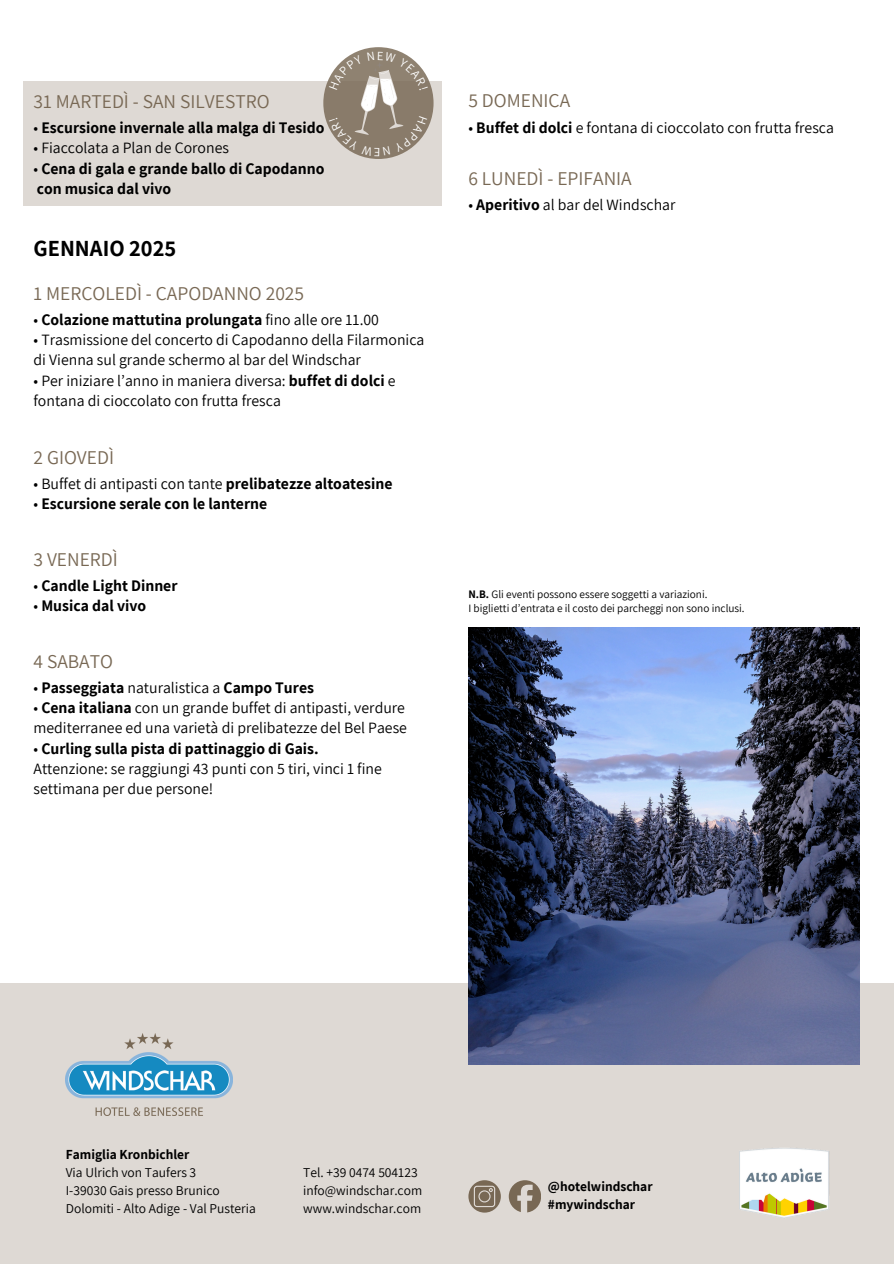
<style>
.page{position:relative;width:894px;height:1264px;background:#fff}
.page>*{position:absolute;margin:0;border:0;box-sizing:border-box;transform-origin:0 0}
.t1{font:700 22.5px "Assistant";color:#000}
.t2{font:19.5px "Assistant";color:#786854}
.t3{font:15.75px/20.2px "Assistant";color:#000}
.t4{font:700 15.75px/20.2px "Assistant";color:#000}
.t5{font:13.5px/18px "Assistant";color:#000}
.t6{font:700 13.5px/18px "Assistant";color:#000}
.t7{font:11.25px/14.1px "Assistant";color:#000}
.s1{font-weight:400}
.s2{font-weight:700}
</style>
<div class="page">
<div style="left:0;top:983px;width:893px;height:280px;background:#ded9d4"></div>
<img style="left:468px;top:627px;width:391px;height:437px">
<img style="left:66px;top:1033px;width:166px;height:82px">
<svg style="left:468px;top:1180px;width:32px;height:32px"></svg>
<svg style="left:473px;top:1185px;width:22px;height:22px"></svg>
<div style="left:508px;top:1180px;width:33px;height:32px;background:#786854;border-radius:50%"></div>
<svg style="left:517px;top:1184px;width:15px;height:29px"></svg>
<div style="left:23px;top:82px;width:419px;height:124px;background:#ded9d4"></div>
<svg style="left:323px;top:47px;width:110px;height:112px"></svg>
<img style="left:739px;top:1148px;width:90px;height:70px">
<svg style="left:329px;top:51px;width:99px;height:105px;background:#a09587"></svg>
<p class="t2" style="left:33px;top:88px;width:237px">31 MARTEDÌ - SAN SILVESTRO</p>
<h2 class="t4" style="left:33px;top:117px;width:292px"><span class="s1">•</span> Escursione invernale alla malga di Tesido</h2>
<h2 class="t3" style="left:33px;top:137px;width:197px">• Fiaccolata a Plan de Corones</h2>
<h2 class="t4" style="left:33px;top:158px;width:292px"><span class="s1">•</span> Cena di gala e grande ballo di Capodanno con musica dal vivo</h2>
<h1 class="t1" style="left:33px;top:233px;width:144px">GENNAIO 2025</h1>
<p class="t2" style="left:33px;top:280px;width:272px">1 MERCOLEDÌ - CAPODANNO 2025</p>
<p class="t4" style="left:33px;top:309px;width:347px"><span class="s1">•</span> Colazione mattutina prolungata <span class="s1">fino alle ore 11.00</span></p>
<p class="t3" style="left:33px;top:329px;width:392px">• Trasmissione del concerto di Capodanno della Filarmonica di Vienna sul grande schermo al bar del Windschar</p>
<p class="t3" style="left:33px;top:370px;width:363px">• Per iniziare l’anno in maniera diversa: <span class="s2">buffet di dolci</span> e fontana di cioccolato con frutta fresca</p>
<p class="t2" style="left:33px;top:443px;width:82px">2 GIOVEDÌ</p>
<p class="t3" style="left:33px;top:472px;width:360px">• Buffet di antipasti con tante <span class="s2">prelibatezze altoatesine</span></p>
<p class="t4" style="left:33px;top:493px;width:235px"><span class="s1">•</span> Escursione serale con le lanterne</p>
<p class="t2" style="left:33px;top:545px;width:86px">3 VENERDÌ</p>
<p class="t4" style="left:33px;top:575px;width:145px"><span class="s1">•</span> Candle Light Dinner</p>
<p class="t4" style="left:33px;top:595px;width:114px"><span class="s1">•</span> Musica dal vivo</p>
<p class="t2" style="left:33px;top:648px;width:81px">4 SABATO</p>
<p class="t4" style="left:33px;top:677px;width:282px"><span class="s1">•</span> Passeggiata <span class="s1">naturalistica a</span> Campo Tures</p>
<p class="t3" style="left:33px;top:697px;width:375px">• <span class="s2">Cena italiana</span> con un grande buffet di antipasti, verdure mediterranee ed una varietà di prelibatezze del Bel Paese</p>
<p class="t3" style="left:33px;top:737px;width:350px">• <span class="s2">Curling sulla pista di pattinaggio di Gais.<br></span>Attenzione: se raggiungi 43 punti con 5 tiri, vinci 1 fine settimana per due persone!</p>
<p class="t2" style="left:468px;top:88px;width:103px">5 DOMENICA</p>
<p class="t3" style="left:468px;top:117px;width:367px">• <span class="s2">Buffet di dolci</span> e fontana di cioccolato con frutta fresca</p>
<p class="t2" style="left:468px;top:165px;width:165px">6 LUNEDÌ - EPIFANIA</p>
<p class="t3" style="left:468px;top:194px;width:208px">• <span class="s2">Aperitivo</span> al bar del Windschar</p>
<p class="t7" style="left:468px;top:586px;width:278px"><span class="s2">N.B.</span> Gli eventi possono essere soggetti a variazioni.<br>I biglietti d’entrata e il costo dei parcheggi non sono inclusi.</p>
<p class="t6" style="left:66px;top:1144px;width:125px">Famiglia Kronbichler</p>
<p class="t5" style="left:66px;top:1162px;width:191px">Via Ulrich von Taufers 3<br>I-39030 Gais presso Brunico<br>Dolomiti - Alto Adige - Val Pusteria</p>
<p class="t5" style="left:303px;top:1162px;width:120px">Tel. +39 0474 504123 info@windschar.com www.windschar.com</p>
<h4 class="t6" style="left:547px;top:1177px;width:106px">@hotelwindschar #mywindschar</h4>
</div>
